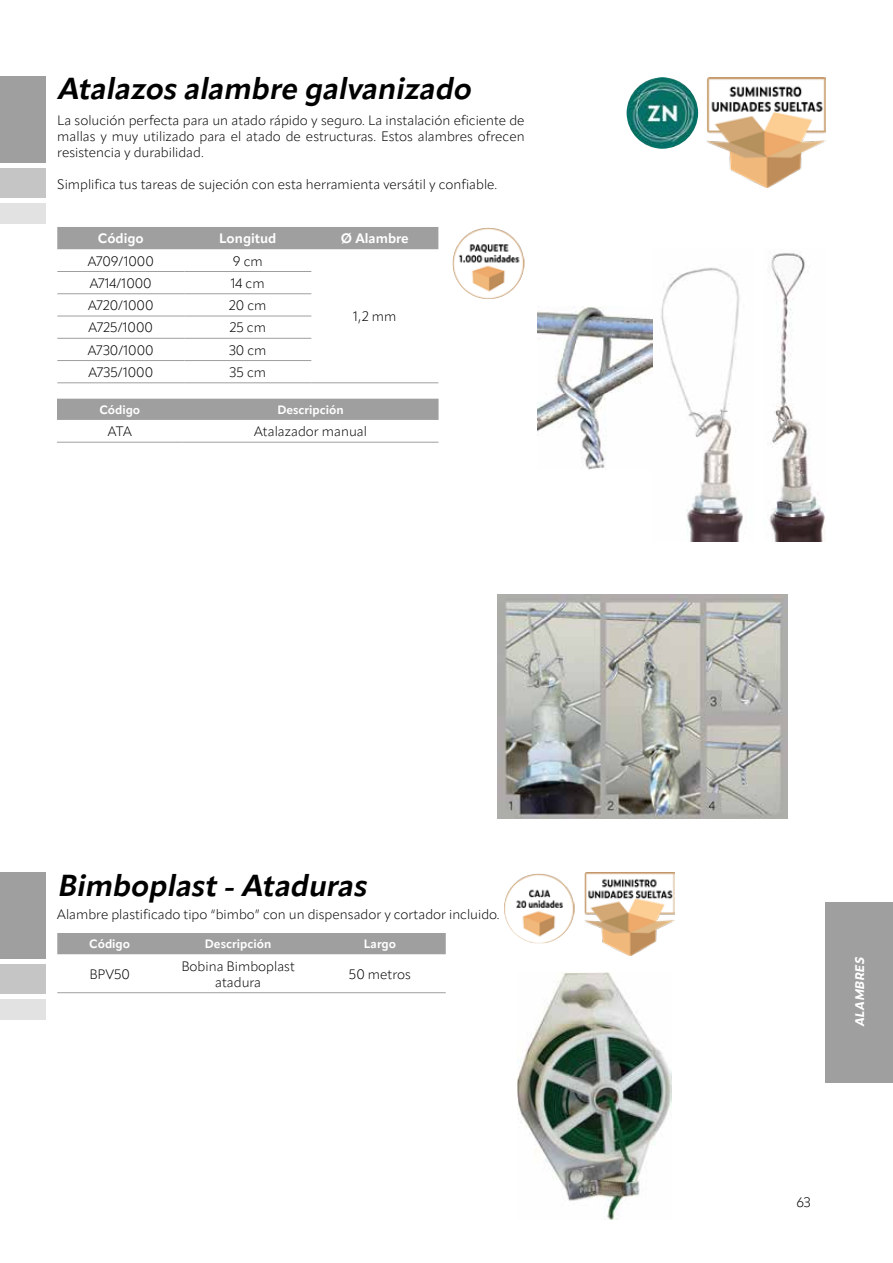
<style>
.page{position:relative;width:893px;height:1263px;background:#fff}
.page>*{position:absolute;margin:0;border:0;box-sizing:border-box;transform-origin:0 0}
.t1{font:italic 700 30px "Apparat";color:#000}
.t2{font:300 13.5px/16.2px "Apparat";color:#000;text-align:justify}
.t3{font:700 13.5px "Apparat";color:#fff}
.t4{font:700 12px "Apparat";color:#fff}
.t5{font:italic 700 12px "Zeitung Pro";color:#fff}
</style>
<div class="page">
<div style="left:57px;top:399px;width:382px;height:21px;background:#9f9f9f"></div>
<hr style="left:57px;top:442px;width:126px;height:1px;background:#9f9f9f">
<hr style="left:183px;top:442px;width:256px;height:1px;background:#9f9f9f">
<div style="left:57px;top:227px;width:381px;height:22px;background:#9f9f9f"></div>
<hr style="left:311px;top:382px;width:127px;height:1px;background:#9f9f9f">
<hr style="left:57px;top:271px;width:127px;height:1px;background:#9f9f9f">
<hr style="left:184px;top:271px;width:127px;height:1px;background:#9f9f9f">
<hr style="left:57px;top:293px;width:127px;height:1px;background:#9f9f9f">
<hr style="left:184px;top:293px;width:127px;height:1px;background:#9f9f9f">
<hr style="left:57px;top:316px;width:127px;height:1px;background:#9f9f9f">
<hr style="left:184px;top:316px;width:127px;height:1px;background:#9f9f9f">
<hr style="left:57px;top:338px;width:127px;height:1px;background:#9f9f9f">
<hr style="left:184px;top:338px;width:127px;height:1px;background:#9f9f9f">
<hr style="left:57px;top:360px;width:127px;height:1px;background:#9f9f9f">
<hr style="left:184px;top:360px;width:127px;height:1px;background:#9f9f9f">
<hr style="left:57px;top:382px;width:127px;height:1px;background:#9f9f9f">
<hr style="left:184px;top:382px;width:127px;height:1px;background:#9f9f9f">
<img style="left:769px;top:253px;width:57px;height:288px">
<img style="left:497px;top:595px;width:290px;height:223px">
<img style="left:652px;top:267px;width:91px;height:274px">
<img style="left:537px;top:307px;width:115px;height:162px">
<img style="left:518px;top:972px;width:154px;height:247px">
<div style="left:57px;top:933px;width:389px;height:21px;background:#9f9f9f"></div>
<hr style="left:57px;top:992px;width:105px;height:1px;background:#9f9f9f">
<hr style="left:162px;top:992px;width:152px;height:1px;background:#9f9f9f">
<hr style="left:314px;top:992px;width:132px;height:1px;background:#9f9f9f">
<img style="left:452px;top:227px;width:73px;height:72px">
<img style="left:504px;top:873px;width:71px;height:70px">
<img style="left:627px;top:77px;width:71px;height:72px;border-radius:36px">
<img style="left:584px;top:873px;width:90px;height:82px">
<img style="left:706px;top:78px;width:119px;height:109px">
<div style="left:0;top:77px;width:45px;height:86px;background:#9f9f9f"></div>
<div style="left:0;top:169px;width:45px;height:29px;background:#c5c5c5"></div>
<div style="left:0;top:203px;width:45px;height:20px;background:#e2e2e2"></div>
<div style="left:0;top:873px;width:45px;height:86px;background:#9f9f9f"></div>
<div style="left:0;top:965px;width:45px;height:29px;background:#c5c5c5"></div>
<div style="left:0;top:999px;width:45px;height:20px;background:#e2e2e2"></div>
<div style="left:825px;top:902px;width:68px;height:180px;background:#9f9f9f"></div>
<h1 class="t1" style="left:57px;top:70px;width:422px">Atalazos alambre galvanizado</h1>
<p class="t2" style="left:57px;top:112px;width:469px">La solución perfecta para un atado rápido y seguro. La instalación eficiente de mallas y muy utilizado para el atado de estructuras. Estos alambres ofrecen resistencia y durabilidad.</p>
<p class="t2" style="left:57px;top:177px;width:441px">Simplifica tus tareas de sujeción con esta herramienta versátil y confiable.</p>
<p class="t3" style="left:98px;top:230px;width:47px">Código</p>
<p class="t3" style="left:219px;top:230px;width:59px">Longitud</p>
<p class="t3" style="left:341px;top:230px;width:69px">Ø Alambre</p>
<p class="t2" style="left:88px;top:253px;width:68px">A709/1000</p>
<p class="t2" style="left:233px;top:253px;width:31px">9 cm</p>
<p class="t2" style="left:90px;top:275px;width:63px">A714/1000</p>
<p class="t2" style="left:231px;top:275px;width:35px">14 cm</p>
<p class="t2" style="left:88px;top:297px;width:67px">A720/1000</p>
<p class="t2" style="left:229px;top:297px;width:39px">20 cm</p>
<p class="t2" style="left:89px;top:319px;width:66px">A725/1000</p>
<p class="t2" style="left:230px;top:319px;width:38px">25 cm</p>
<p class="t2" style="left:88px;top:342px;width:67px">A730/1000</p>
<p class="t2" style="left:229px;top:342px;width:39px">30 cm</p>
<p class="t2" style="left:88px;top:364px;width:66px">A735/1000</p>
<p class="t2" style="left:230px;top:364px;width:38px">35 cm</p>
<p class="t2" style="left:353px;top:308px;width:45px">1,2 mm</p>
<p class="t4" style="left:99px;top:402px;width:42px">Código</p>
<p class="t4" style="left:277px;top:402px;width:68px">Descripción</p>
<p class="t2" style="left:108px;top:423px;width:25px">ATA</p>
<p class="t2" style="left:254px;top:423px;width:114px">Atalazador manual</p>
<h1 class="t1" style="left:57px;top:867px;width:317px">Bimboplast-Ataduras</h1>
<p class="t2" style="left:57px;top:906px;width:444px">Alambre plastificado tipo “bimbo” con un dispensador y cortador incluido.</p>
<p class="t4" style="left:89px;top:937px;width:42px">Código</p>
<p class="t4" style="left:205px;top:937px;width:68px">Descripción</p>
<p class="t4" style="left:364px;top:937px;width:34px">Largo</p>
<p class="t2" style="left:89px;top:966px;width:42px">BPV50</p>
<p class="t2" style="left:181px;top:958px;width:115px;text-align:center">Bobina Bimboplast atadura</p>
<p class="t2" style="left:349px;top:966px;width:63px">50 metros</p>
<p class="t5" style="left:850px;top:1027px;width:75px;rotate:-90deg">ALAMBRES</p>
<p class="t2" style="left:796px;top:1194px;width:16px">63</p>
</div>
